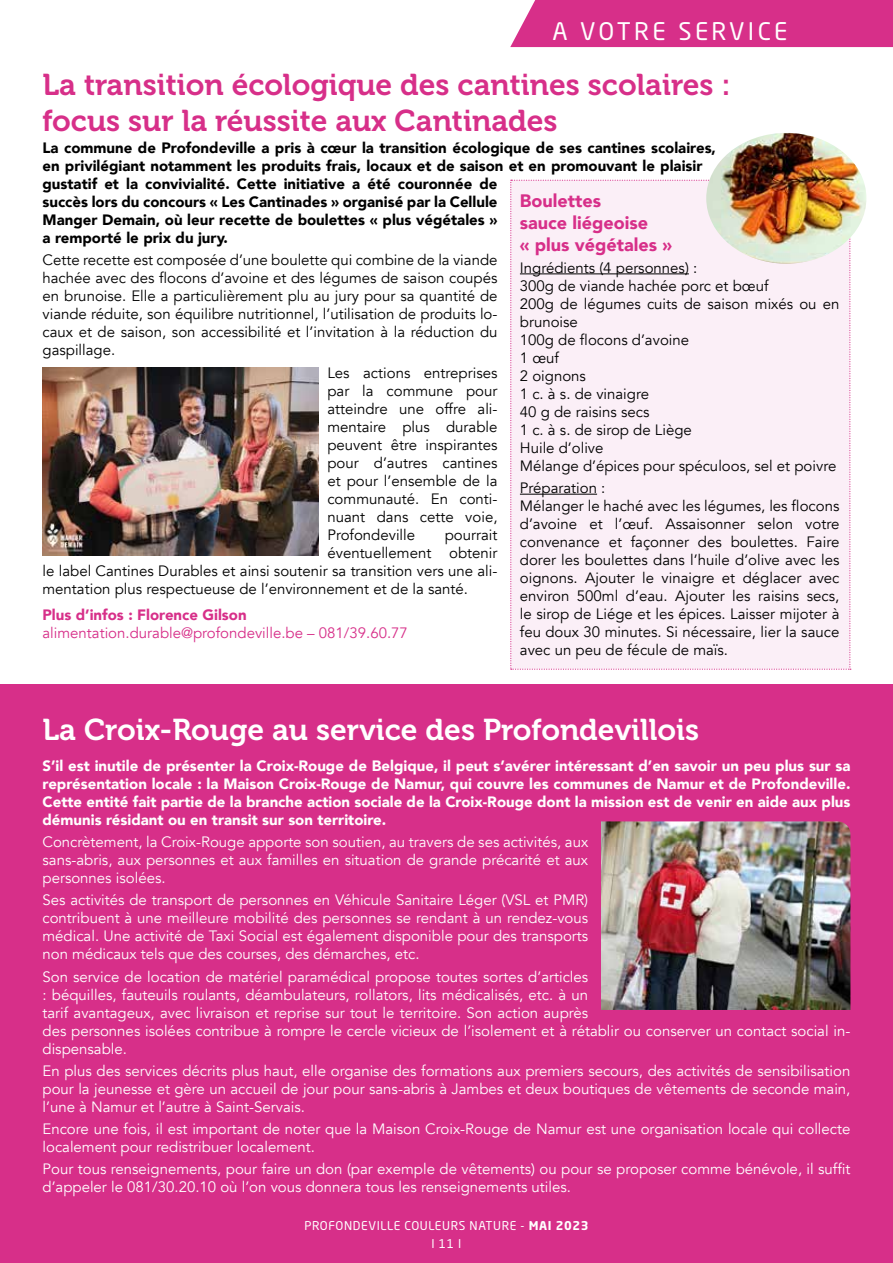
<style>
.page{position:relative;width:893px;height:1263px;background:#fff}
.page>*{position:absolute;margin:0;border:0;box-sizing:border-box;transform-origin:0 0}
.t1{font:30px/36px "Museo 700";color:#d72f89}
.t2{font:30px "Museo 700";color:#fff}
.t3{font:24px "Neo Sans W1 G";letter-spacing:.14em;color:#fff}
.t4{font:900 18px/21.6px "Avenir";color:#d72f89}
.t5{font:15px/18px "Avenir";color:#fff;text-align:justify}
.t6{font:15px/18px "Avenir";color:#000;text-align:justify}
.t7{font:900 15px/18px "Avenir";color:#000}
.t8{font:900 15px/18px "Avenir";color:#fff;text-align:justify}
.t9{font:15px "Avenir";color:#d72f89}
.t10{font:900 15px "Avenir";color:#d72f89}
.t11{font:12px/18.6px "Neo Sans Std";letter-spacing:.05em;color:#fff;text-align:center}
.s1{font-weight:700}
</style>
<div class="page">
<div style="left:510px;top:0;width:383px;height:47px;background:#d72f89"></div>
<div style="left:0;top:685px;width:893px;height:578px;background:#d72f89"></div>
<img style="left:43px;top:367px;width:276px;height:189px">
<div style="left:510px;top:180px;width:341px;height:490px;background:#fbeff7"></div>
<img style="left:706px;top:133px;width:160px;height:131px">
<img style="left:601px;top:821px;width:249px;height:189px">
<h2 class="t3" style="left:552px;top:16px;width:236px">A VOTRE SERVICE</h2>
<h1 class="t1" style="left:43px;top:67px;width:690px">La transition écologique des cantines scolaires : focus sur la réussite aux Cantinades</h1>
<p class="t7" style="left:43px;top:138px;width:675px">La commune de Profondeville a pris à cœur la transition écologique de ses cantines scolaires, en privilégiant notamment les produits frais, locaux et de saison et en promouvant le plaisir gustatif et la convivialité. Cette initiative a été couronnée de<br>succès lors du concours « Les Cantinades » organisé par la Cellule<br>Manger Demain, où leur recette de boulettes « plus végétales »<br>a remporté le prix du jury.</p>
<p class="t6" style="left:43px;top:251px;width:457px">Cette recette est composée d’une boulette qui combine de la viande hachée avec des flocons d’avoine et des légumes de saison coupés en brunoise. Elle a particulièrement plu au jury pour sa quantité de viande réduite, son équilibre nutritionnel, l’utilisation de produits lo&shy;caux et de saison, son accessibilité et l’invitation à la réduction du gaspillage.</p>
<p class="t6" style="left:327px;top:364px;width:172px">Les actions entreprises par la commune pour atteindre une offre ali&shy;mentaire plus durable peuvent être inspirantes pour d’autres cantines et pour l’ensemble de la communauté. En conti&shy;nuant dans cette voie, Profondeville</p>
<p class="t4" style="left:520px;top:190px;width:154px">Boulettes<br>sauce liégeoise<br>« plus végétales »</p>
<p class="t6" style="left:520px;top:259px;width:321px;text-align:left">Ingrédients (4 personnes) :<br>300g de viande hachée porc et bœuf<br>200g de légumes cuits de saison mixés ou en brunoise<br>100g de flocons d’avoine<br>1 œuf<br>2 oignons<br>1 c. à s. de vinaigre<br>40 g de raisins secs<br>1 c. à s. de sirop de Liège<br>Huile d’olive<br>Mélange d’épices pour spéculoos, sel et poivre</p>
<p class="t6" style="left:520px;top:479px;width:321px;text-align:left">Préparation :<br>Mélanger le haché avec les légumes, les flocons d’avoine et l’œuf. Assaisonner selon votre convenance et façonner des boulettes. Faire dorer les boulettes dans l’huile d’olive avec les oignons. Ajouter le vinaigre et déglacer avec environ 500ml d’eau. Ajouter les raisins secs, le sirop de Liége et les épices. Laisser mijoter à feu doux 30 minutes. Si nécessaire, lier la sauce avec un peu de fécule de maïs.</p>
<p class="t6" style="left:445px;top:526px;width:54px">pourrait</p>
<p class="t6" style="left:327px;top:544px;width:172px">éventuellement obtenir</p>
<p class="t6" style="left:43px;top:562px;width:456px">le label Cantines Durables et ainsi soutenir sa transition vers une ali-</p>
<p class="t6" style="left:43px;top:580px;width:427px">mentation plus respectueuse de l’environnement et de la santé.</p>
<p class="t10" style="left:43px;top:602px;width:206px">Plus d’infos : Florence Gilson</p>
<p class="t9" style="left:43px;top:624px;width:367px">alimentation.durable@profondeville.be – 081/39.60.77</p>
<h1 class="t2" style="left:43px;top:713px;width:658px">La Croix-Rouge au service des Profondevillois</h1>
<p class="t8" style="left:43px;top:756px;width:809px">S’il est inutile de présenter la Croix-Rouge de Belgique, il peut s’avérer intéressant d’en savoir un peu plus sur sa représentation locale : la Maison Croix-Rouge de Namur, qui couvre les communes de Namur et de Profondeville.<br>Cette entité fait partie de la branche action sociale de la Croix-Rouge dont la mission est de venir en aide aux plus démunis résidant ou en transit sur son territoire.</p>
<p class="t5" style="left:43px;top:833px;width:547px">Concrètement, la Croix-Rouge apporte son soutien, au travers de ses activités, aux sans-abris, aux personnes et aux familles en situation de grande précarité et aux personnes isolées.</p>
<p class="t5" style="left:43px;top:891px;width:547px">Ses activités de transport de personnes en Véhicule Sanitaire Léger (VSL et PMR) contribuent à une meilleure mobilité des personnes se rendant à un rendez-vous médical. Une activité de Taxi Social est également disponible pour des transports non médicaux tels que des courses, des démarches, etc.</p>
<p class="t5" style="left:43px;top:968px;width:809px;text-align:left">Son service de location de matériel paramédical propose toutes sortes d’articles<br>: béquilles, fauteuils roulants, déambulateurs, rollators, lits médicalisés, etc. à un<br>tarif avantageux, avec livraison et reprise sur tout le territoire. Son action auprès<br>des personnes isolées contribue à rompre le cercle vicieux de l’isolement et à rétablir ou conserver un contact social in&shy;dispensable.</p>
<p class="t5" style="left:43px;top:1062px;width:809px">En plus des services décrits plus haut, elle organise des formations aux premiers secours, des activités de sensibilisation pour la jeunesse et gère un accueil de jour pour sans-abris à Jambes et deux boutiques de vêtements de seconde main, l’une à Namur et l’autre à Saint-Servais.</p>
<p class="t5" style="left:43px;top:1120px;width:809px">Encore une fois, il est important de noter que la Maison Croix-Rouge de Namur est une organisation locale qui collecte localement pour redistribuer localement.</p>
<p class="t5" style="left:43px;top:1160px;width:809px">Pour tous renseignements, pour faire un don (par exemple de vêtements) ou pour se proposer comme bénévole, il suffit d’appeler le 081/30.20.10 où l’on vous donnera tous les renseignements utiles.</p>
<p class="t11" style="left:304px;top:1216px;width:286px">PROFONDEVILLE COULEURS NATURE - <span class="s1">MAI 2023<br></span>I 11 I</p>
</div>
